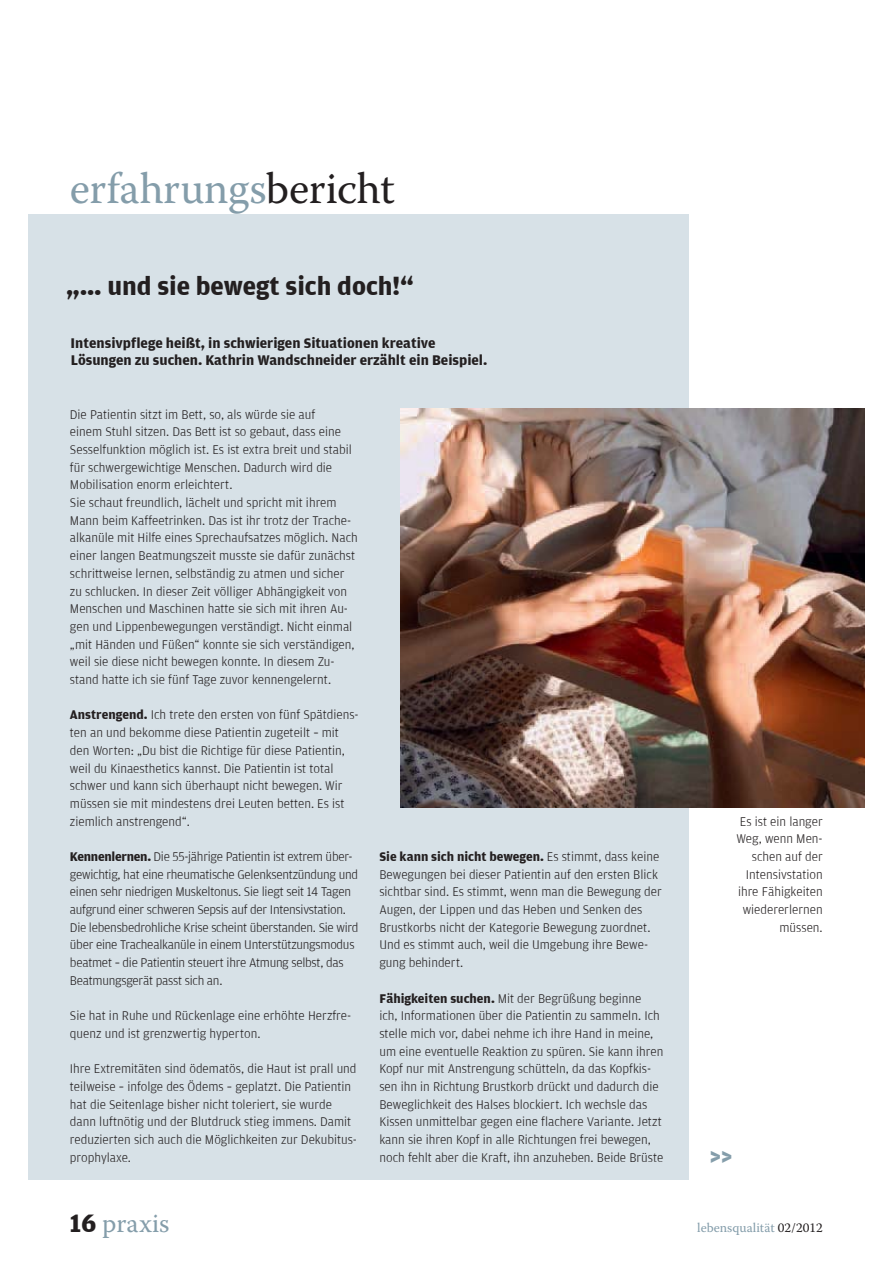
<style>
.page{position:relative;width:893px;height:1263px;background:#fff}
.page>*{position:absolute;margin:0;border:0;box-sizing:border-box;transform-origin:0 0}
.t1{font:44.25px "Warnock Pro";letter-spacing:-.01em;color:#849daa}
.t2{font:700 26.55px "Amplitude";color:#231f20}
.t3{font:26.55px "Warnock Pro";color:#849daa}
.t4{font:700 26.55px "Amplitude";color:#849daa}
.t5{font:700 14.7px/17.7px "Amplitude";color:#231f20}
.t6{font:300 13.35px/17.7px "Amplitude";color:#231f20}
.t7{font:300 13.35px/17.7px "Amplitude";letter-spacing:-.02em;color:#231f20}
.t8{font:13.35px "Warnock Pro";color:#849daa}
.s1{color:#231f20}
.s2{font-weight:700}
.s3{font-family:"Amplitude";font-weight:700;color:#231f20}
</style>
<div class="page">
<div style="left:28px;top:214px;width:661px;height:966px;background:#d7e1e7"></div>
<img style="left:400px;top:409px;width:464px;height:399px">
<h1 class="t1" style="left:70px;top:171px;width:326px">erfahrungs<span class="s1">bericht</span></h1>
<h2 class="t2" style="left:66px;top:271px;width:349px">„… und sie bewegt sich doch!“</h2>
<p class="t5" style="left:71px;top:334px;width:418px">Intensivpflege heißt, in schwierigen Situationen kreative<br>Lösungen zu suchen. Kathrin Wandschneider erzählt ein Beispiel.</p>
<p class="t6" style="left:70px;top:405px;width:289px">Die Patientin sitzt im Bett, so, als würde sie auf<br>einem Stuhl sitzen. Das Bett ist so gebaut, dass eine Sesselfunktion möglich ist. Es ist extra breit und stabil für schwergewichtige Menschen. Dadurch wird die Mobilisation enorm erleichtert.<br>Sie schaut freundlich, lächelt und spricht mit ihrem Mann beim Kaffeetrinken. Das ist ihr trotz der Trache&shy;alkanüle mit Hilfe eines Sprechaufsatzes möglich. Nach einer langen Beatmungszeit musste sie dafür zunächst schrittweise lernen, selbständig zu atmen und sicher zu schlucken. In dieser Zeit völliger Abhängigkeit von Menschen und Maschinen hatte sie sich mit ihren Au&shy;gen und Lippenbewegungen verständigt. Nicht einmal „mit Händen und Füßen“ konnte sie sich verständigen, weil sie diese nicht bewegen konnte. In diesem Zu&shy;stand hatte ich sie fünf Tage zuvor kennengelernt.</p>
<p class="t6" style="left:70px;top:706px;width:290px"><span class="s2">Anstrengend.</span> Ich trete den ersten von fünf Spätdiens&shy;ten an und bekomme diese Patientin zugeteilt – mit den Worten: „Du bist die Richtige für diese Patientin, weil du Kinaesthetics kannst. Die Patientin ist total schwer und kann sich überhaupt nicht bewegen. Wir müssen sie mit mindestens drei Leuten betten. Es ist ziemlich anstrengend“.</p>
<p class="t7" style="left:70px;top:848px;width:290px"><span class="s2">Kennenlernen.</span> Die 55-jährige Patientin ist extrem über&shy;gewichtig, hat eine rheumatische Gelenksentzündung und einen sehr niedrigen Muskeltonus. Sie liegt seit 14 Tagen aufgrund einer schweren Sepsis auf der Intensivstation.<br>Die lebensbedrohliche Krise scheint überstanden. Sie wird über eine Trachealkanüle in einem Unterstützungsmodus beatmet – die Patientin steuert ihre Atmung selbst, das Beatmungsgerät passt sich an.</p>
<p class="t6" style="left:70px;top:1007px;width:283px">Sie hat in Ruhe und Rückenlage eine erhöhte Herzfre&shy;quenz und ist grenzwertig hyperton.</p>
<p class="t6" style="left:70px;top:1060px;width:289px">Ihre Extremitäten sind ödematös, die Haut ist prall und teilweise – infolge des Ödems – geplatzt. Die Patientin hat die Seitenlage bisher nicht toleriert, sie wurde dann luftnötig und der Blutdruck stieg immens. Damit reduzierten sich auch die Möglichkeiten zur Dekubitus&shy;prophylaxe.</p>
<p class="t6" style="left:379px;top:848px;width:284px"><span class="s2">Sie kann sich nicht bewegen.</span> Es stimmt, dass keine Bewegungen bei dieser Patientin auf den ersten Blick sichtbar sind. Es stimmt, wenn man die Bewegung der Augen, der Lippen und das Heben und Senken des Brustkorbs nicht der Kategorie Bewegung zuordnet.<br>Und es stimmt auch, weil die Umgebung ihre Bewe&shy;gung behindert.</p>
<p class="t6" style="left:379px;top:989px;width:286px"><span class="s2">Fähigkeiten suchen.</span> Mit der Begrüßung beginne<br>ich, Informationen über die Patientin zu sammeln. Ich stelle mich vor, dabei nehme ich ihre Hand in meine, um eine eventuelle Reaktion zu spüren. Sie kann ihren Kopf nur mit Anstrengung schütteln, da das Kopfkis&shy;sen ihn in Richtung Brustkorb drückt und dadurch die Beweglichkeit des Halses blockiert. Ich wechsle das Kissen unmittelbar gegen eine flachere Variante. Jetzt kann sie ihren Kopf in alle Richtungen frei bewegen, noch fehlt aber die Kraft, ihn anzuheben. Beide Brüste</p>
<p class="t6" style="left:737px;top:812px;width:88px;text-align:right">Es ist ein langer<br>Weg, wenn Men&shy;schen auf der<br>Intensivstation ihre Fähigkeiten wiedererlernen müssen.</p>
<h2 class="t4" style="left:710px;top:1141px;width:24px">&gt;&gt;</h2>
<h2 class="t3" style="left:70px;top:1213px;width:101px"><span class="s3">16</span> praxis</h2>
<p class="t8" style="left:697px;top:1223px;width:127px">lebensqualität <span class="s1">02/2012</span></p>
</div>
